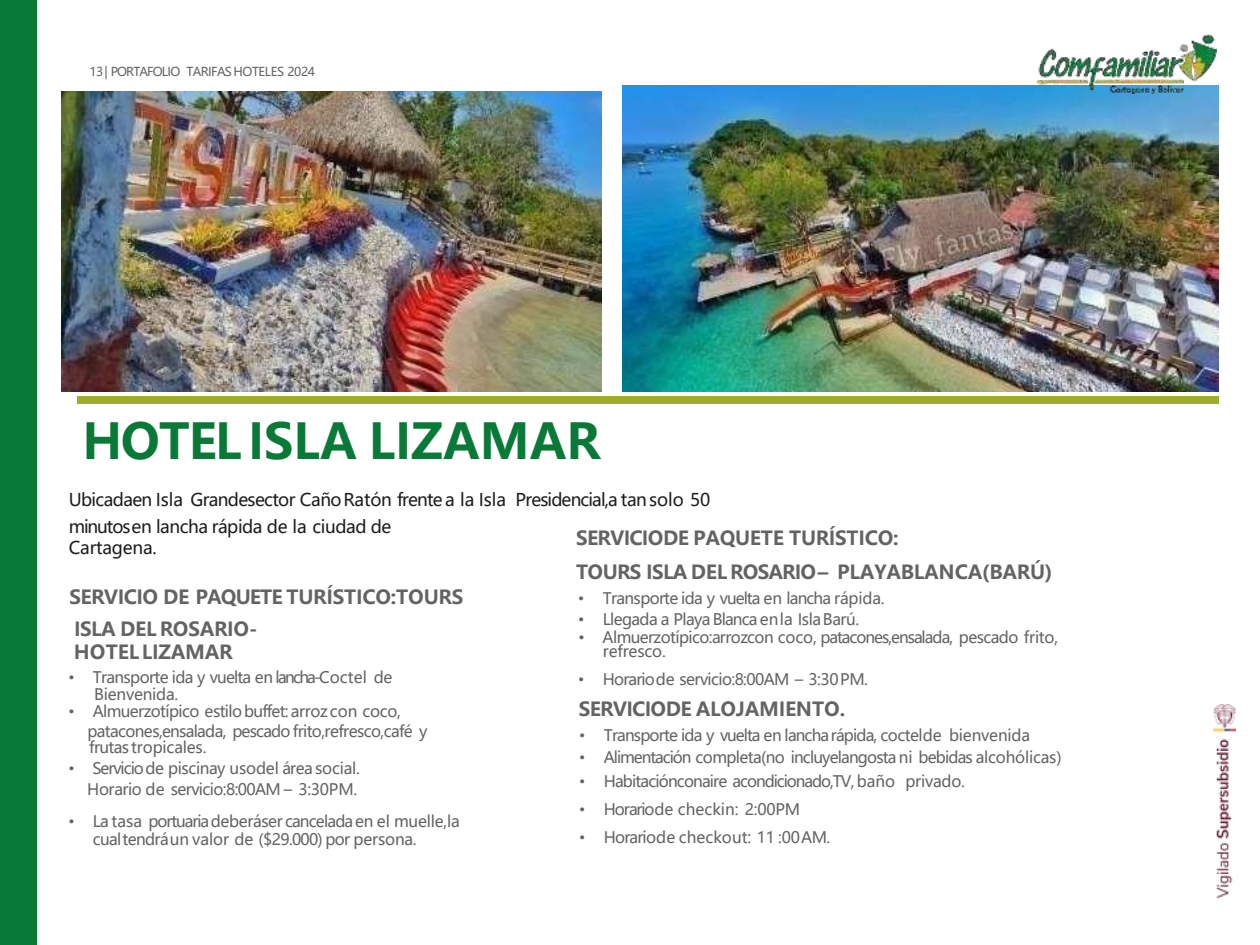
<style>
.page{position:relative;width:1260px;height:945px;background:#fff}
.page>*{position:absolute;margin:0;border:0;box-sizing:border-box;transform-origin:0 0}
.t1{font:700 49px "Microsoft Ya Hei";letter-spacing:-.005em;color:#097938}
.t2{font:700 19.43px "Microsoft Ya Hei";letter-spacing:-.02em;color:#646363}
.t3{font:700 19.25px/23.1px "Microsoft Ya Hei";letter-spacing:-.015em;color:#646363}
.t4{font:17.5px/27.3px "Microsoft Ya Hei";letter-spacing:-.025em;color:#1d1d1b}
.t5{font:15.75px/17.5px "Microsoft Ya Hei";letter-spacing:-.04em;color:#646363}
.t6{font:15.75px "Microsoft Ya Hei";color:#646363}
.t7{font:15.75px "Microsoft Ya Hei";letter-spacing:-.01em;color:#646363}
.t8{font:15.75px "Microsoft Ya Hei";letter-spacing:-.015em;color:#646363}
.t9{font:12.25px "Microsoft Ya Hei";letter-spacing:-.05em;color:#646363}
.s1{font-family:"Arial"}
</style>
<div class="page">
<div style="left:77px;top:396px;width:1142px;height:8px;background:#9dac2b"></div>
<img style="left:62px;top:91px;width:540px;height:300px">
<img style="left:622px;top:86px;width:597px;height:305px">
<img style="left:1037px;top:34px;width:179px;height:59px">
<div style="left:0;top:0;width:37px;height:945px;background:#097938"></div>
<img style="left:1214px;top:705px;width:22px;height:192px">
<p class="t9" style="left:90px;top:64px;width:227px">13| PORTAFOLIO TARIFAS HOTELES 2024</p>
<h1 class="t1" style="left:82px;top:408px;width:520px">HOTELISLA LIZAMAR</h1>
<p class="t4" style="left:69px;top:485px;width:643px">Ubicadaen Isla Grandesector CañoRatón frente a la Isla Presidencial,a tansolo 50 minutosen lancha rápida de la ciudad de</p>
<p class="t4" style="left:69px;top:533px;width:89px">Cartagena.</p>
<p class="t2" style="left:69px;top:584px;width:396px">SERVICIO DE PAQUETE TURÍSTICO:TOURS</p>
<p class="t3" style="left:74px;top:617px;width:185px">ISLA DEL ROSARIO-<br>HOTELLIZAMAR</p>
<p class="t5" style="left:94px;top:668px;width:300px;text-indent:-25px"><span class="s1">•</span> Transporte ida y vuelta en lancha-Coctel de<br>Bienvenida.</p>
<p class="t5" style="left:87px;top:702px;width:341px;line-height:19.2px;text-indent:-19px"><span class="s1">•</span> Almuerzotípico estilo buffet: arroz con coco, patacones,ensalada, pescado frito,refresco,café y</p>
<p class="t8" style="left:89px;top:736px;width:119px">frutas tropicales.</p>
<p class="t5" style="left:69px;top:757px;width:293px;line-height:21.3px;text-align:right"><span class="s1">•</span> Serviciode piscinay usodel área social.<br>Horario de servicio:8:00AM – 3:30PM.</p>
<p class="t5" style="left:93px;top:811px;width:369px;line-height:18.9px;text-indent:-24px"><span class="s1">•</span> La tasa portuariadeberáser canceladaen el muelle,la cualtendráun valor de ($29.000) por persona.</p>
<p class="t3" style="left:576px;top:521px;width:478px;line-height:33.6px">SERVICIODE PAQUETE TURÍSTICO:<br>TOURS ISLA DEL ROSARIO– PLAYABLANCA(BARÚ)</p>
<p class="t5" style="left:579px;top:589px;width:307px"><span class="s1">•</span> Transporte ida y vuelta en lancha rápida.</p>
<p class="t5" style="left:579px;top:610px;width:282px"><span class="s1">•</span> Llegada a Playa Blanca enla IslaBarú.</p>
<p class="t5" style="left:603px;top:630px;width:457px;line-height:13.7px;text-indent:-24px"><span class="s1">•</span> Almuerzotípico:arrozcon coco, patacones,ensalada, pescado frito, refresco.</p>
<p class="t5" style="left:579px;top:670px;width:291px"><span class="s1">•</span> Horariode servicio:8:00AM – 3:30PM.</p>
<p class="t3" style="left:579px;top:697px;width:268px">SERVICIODE ALOJAMIENTO.</p>
<p class="t5" style="left:579px;top:726px;width:452px"><span class="s1">•</span> Transporte ida y vuelta en lancharápida, coctelde bienvenida</p>
<p class="t5" style="left:579px;top:748px;width:484px"><span class="s1">•</span> Alimentación completa(no incluyelangosta ni bebidas alcohólicas)</p>
<p class="t5" style="left:579px;top:773px;width:387px"><span class="s1">•</span> Habitaciónconaire acondicionado,TV, baño privado.</p>
<p class="t7" style="left:579px;top:799px;width:222px"><span class="s1">•</span> Horariode checkin: 2:00PM</p>
<p class="t6" style="left:579px;top:826px;width:253px"><span class="s1">•</span> Horariode checkout: 11 :00AM.</p>
</div>
